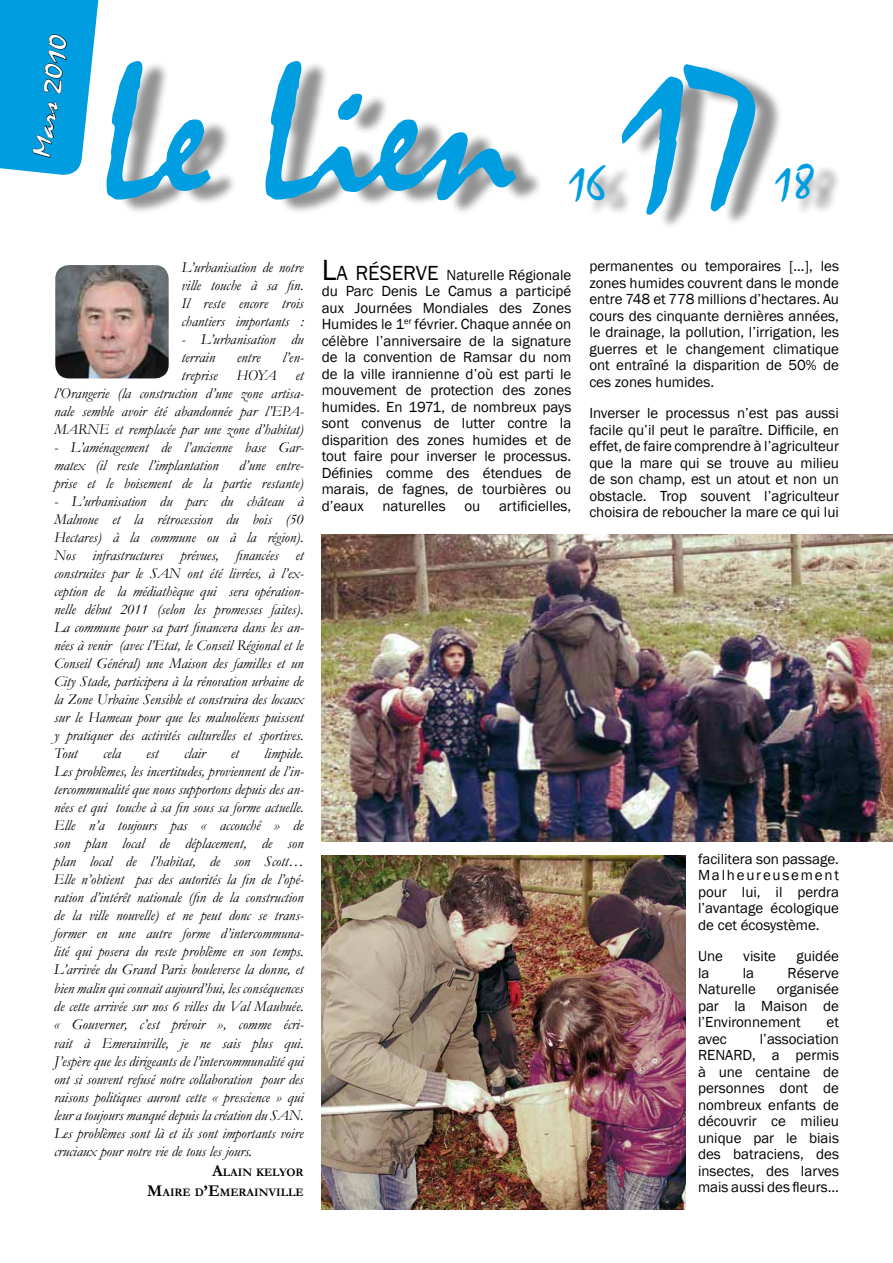
<style>
.page{position:relative;width:893px;height:1263px;background:#fff}
.page>*{position:absolute;margin:0;border:0;box-sizing:border-box;transform-origin:0 0}
.t1{font:196.5px "Mistral";color:#009ee0}
.t2{font:195px "Mistral";color:#009ee0}
.t3{font:48px "Mistral";color:#009ee0}
.t4{font:25.5px "Mistral";color:#fff;scale:1.38 1}
.t5{font:italic 15px/18px "Garamond";color:#000;text-align:justify}
.t6{font:15px/16.5px "Franklin Gothic";color:#000;text-align:justify}
.t7{font:700 11.55px/19.8px "Garamond";color:#000;text-align:right}
.s1{font-size:16.5px}
.s2{font-size:30px}
.s3{font-size:21px}
</style>
<div class="page">
<img style="left:322px;top:535px;width:571px;height:307px">
<div style="left:118px;top:59px;width:724px;height:169px;background:#000;opacity:.43"></div>
<img style="left:55px;top:265px;width:114px;height:113px">
<img style="left:322px;top:855px;width:363px;height:354px">
<svg style="left:0;top:0;width:99px;height:175px;background:#1da4dc"></svg>
<h3 class="t4" style="left:27px;top:155px;width:91px;rotate:-82deg">Mars 2010</h3>
<h1 class="t1" style="left:100px;top:17px;width:417px">Le Lien</h1>
<h3 class="t3" style="left:568px;top:154px;width:39px">16</h3>
<h2 class="t2" style="left:618px;top:19px;width:145px">17</h2>
<h3 class="t3" style="left:775px;top:154px;width:41px">18</h3>
<p class="t5" style="left:181px;top:258px;width:124px">L’urbanisation de notre ville touche à sa fin.<br>Il reste encore trois chantiers importants :</p>
<p class="t5" style="left:181px;top:330px;width:124px">- L’urbanisation du terrain</p>
<p class="t5" style="left:237px;top:348px;width:25px">entre</p>
<p class="t5" style="left:282px;top:348px;width:23px">l’en-</p>
<p class="t5" style="left:181px;top:366px;width:38px">treprise</p>
<p class="t5" style="left:236px;top:366px;width:42px">HOYA</p>
<p class="t5" style="left:54px;top:366px;width:251px;text-indent:242px">et l’Orangerie (la construction d’une zone artisa&shy;nale semble avoir été abandonnée par l’EPA-MARNE et remplacée par une zone d’habitat)</p>
<p class="t5" style="left:54px;top:438px;width:251px">- L’aménagement de l’ancienne base Gar&shy;matex (il reste l’implantation</p>
<p class="t5" style="left:54px;top:456px;width:251px;text-align:right">d’une entre-<br>prise et le boisement de la partie restante)</p>
<p class="t5" style="left:54px;top:492px;width:251px">- L’urbanisation du parc du château à Malnoue et la rétrocession du bois (50<br>Hectares) à la commune ou à la région).<br>Nos infrastructures prévues, financées et construites par le SAN ont été livrées, à l’ex&shy;ception de la médiathèque qui sera opération&shy;nelle début 2011 (selon les promesses faites).<br>La commune pour sa part financera dans les an&shy;nées à venir (avec l’Etat, le Conseil Régional et le Conseil Général) une Maison des familles et un City Stade, participera à la rénovation urbaine de la Zone Urbaine Sensible et construira des locaux sur le Hameau pour que les malnoléens puissent y pratiquer des activités culturelles et sportives.<br>Tout</p>
<p class="t5" style="left:54px;top:744px;width:251px;text-indent:210px">limpide.<br>Les problèmes, les incertitudes, proviennent de l’in&shy;tercommunalité que nous supportons depuis des an&shy;nées et qui touche à sa fin sous sa forme actuelle.<br>Elle n’a toujours pas « accouché » de son plan local de déplacement, de son plan local de l’habitat, de son Scott… Elle n’obtient pas des autorités la fin de l’opé&shy;ration d’intérêt nationale (fin de la construction de la ville nouvelle) et ne peut donc se trans&shy;former en une autre forme d’intercommuna&shy;lité qui posera du reste problème en son temps.<br>L’arrivée du Grand Paris bouleverse la donne, et bien malin qui connait aujourd’hui, les conséquences de cette arrivée sur nos 6 villes du Val Maubuée. « Gouverner, c’est prévoir », comme écri-</p>
<p class="t5" style="left:54px;top:1034px;width:251px">vait à Emerainville, je ne sais plus qui.<br>J’espère que les dirigeants de l’intercommunalité qui ont si souvent refusé notre collaboration pour des raisons politiques auront cette « prescience » qui leur a toujours manqué depuis la création du SAN.<br>Les problèmes sont là et ils sont importants voire cruciaux pour notre vie de tous les jours.</p>
<p class="t7" style="left:147px;top:1162px;width:158px"><span class="s1">A</span>LAIN KELYOR<br><span class="s1">M</span>AIRE D<span class="s1">’E</span>MERAINVILLE</p>
<p class="t5" style="left:103px;top:744px;width:19px">cela</p>
<p class="t5" style="left:146px;top:744px;width:14px">est</p>
<p class="t5" style="left:184px;top:744px;width:23px">clair</p>
<p class="t5" style="left:231px;top:744px;width:10px">et</p>
<p class="t6" style="left:322px;top:267px;width:251px"><span class="s2">L</span><span class="s3">A RÉSERVE</span> Naturelle Régionale du Parc Denis Le Camus a participé aux Journées Mondiales des Zones Humides le 1<sup>er</sup> février. Chaque année on célèbre l’anniversaire de la signature de la convention de Ramsar du nom de la ville irannienne d’où est parti le mouvement de protection des zones humides. En 1971, de nombreux pays sont convenus de lutter contre la disparition des zones humides et de tout faire pour inverser le processus.<br>Définies comme des étendues de marais, de fagnes, de tourbières ou d’eaux naturelles ou artificielles,</p>
<p class="t6" style="left:589px;top:258px;width:251px">permanentes ou temporaires [...], les zones humides couvrent dans le monde entre 748 et 778 millions d’hectares. Au cours des cinquante dernières années, le drainage, la pollution, l’irrigation, les guerres et le changement climatique ont entraîné la disparition de 50% de ces zones humides.</p>
<p class="t6" style="left:589px;top:405px;width:251px">Inverser le processus n’est pas aussi facile qu’il peut le paraître. Difficile, en effet, de faire comprendre à l’agriculteur que la mare qui se trouve au milieu de son champ, est un atout et non un obstacle. Trop souvent l’agriculteur choisira de reboucher la mare ce qui lui</p>
<p class="t6" style="left:698px;top:851px;width:142px">facilitera son passage.<br>Malheureusement pour lui, il perdra l’avantage écologique de cet écosystème.</p>
<p class="t6" style="left:698px;top:948px;width:26px">Une</p>
<p class="t6" style="left:743px;top:948px;width:34px">visite</p>
<p class="t6" style="left:796px;top:948px;width:44px">guidée</p>
<p class="t6" style="left:698px;top:965px;width:13px">la</p>
<p class="t6" style="left:743px;top:965px;width:13px">la</p>
<p class="t6" style="left:787px;top:965px;width:53px">Réserve</p>
<p class="t6" style="left:698px;top:981px;width:60px">Naturelle</p>
<p class="t6" style="left:698px;top:981px;width:142px;text-indent:79px">organisée par la Maison de l’Environnement</p>
<p class="t6" style="left:827px;top:1014px;width:14px">et</p>
<p class="t6" style="left:698px;top:1031px;width:142px;text-indent:62px">l’association RENARD, a permis à une centaine de personnes dont de nombreux enfants de découvrir ce milieu unique par le biais des batraciens, des insectes, des larves mais aussi des fleurs...</p>
<p class="t6" style="left:698px;top:1031px;width:30px">avec</p>
</div>
